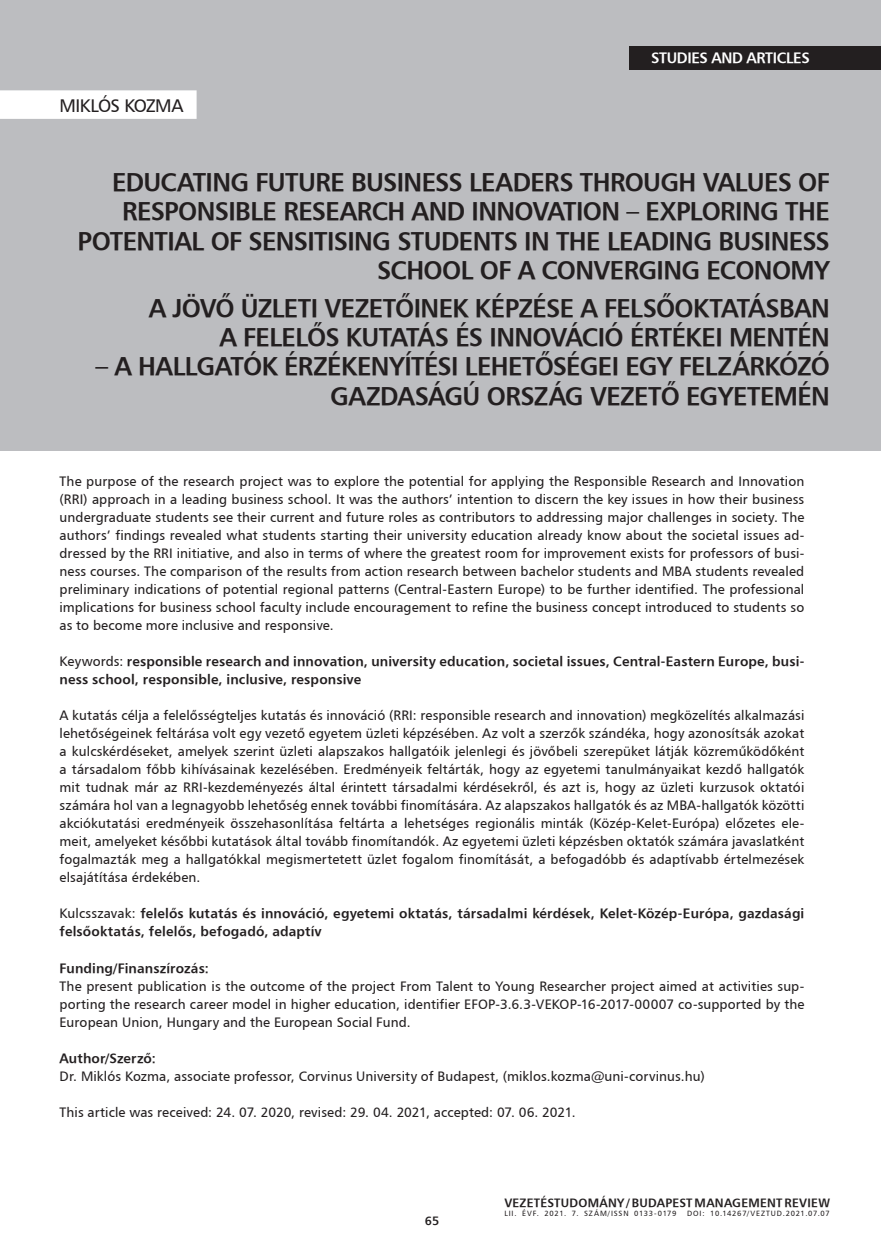
<style>
.page{position:relative;width:881px;height:1255px;background:#fff}
.page>*{position:absolute;margin:0;border:0;box-sizing:border-box;transform-origin:0 0}
.kenyérszöveg_opcioná{font:25.5px/29.4px "H Humanist 777 BT Bold";letter-spacing:-.025em;color:#231f20;text-align:right}
.kenyérszöveg_opcioná-2{font:18px "H Humanist 777 BT";letter-spacing:-.035em;color:#231f20}
.t1{font:15px "H Humanist 777 BT Bold";letter-spacing:-.025em;color:#fff}
.Kezdő_oldal_bevezető{font:13.5px/18px "H Humanist 777 BT";letter-spacing:.005em;color:#231f20;text-align:justify}
.Kezdő_oldal_bevezető-2{font:13.5px/18px "H Humanist 777 BT Bold";letter-spacing:.01em;color:#231f20}
.t2{font:12px "H Humanist 777 BT Bold";letter-spacing:.02em;color:#231f20}
.t3{font:7.5px "H Humanist 777 BT";letter-spacing:.105em;color:#231f20}
.s1{font-family:"H Humanist 777 BT"}
</style>
<div class="page">
<div style="left:0;top:0;width:880px;height:450px;background:#bcbdc0"></div>
<div style="left:629px;top:46px;width:251px;height:23px;background:#231f20"></div>
<div style="left:0;top:90px;width:196px;height:29px;background:#fff"></div>
<p class="kenyérszöveg_opcioná-2" style="left:60px;top:94px;width:125px">MIKLÓS KOZMA</p>
<p class="t1" style="left:651px;top:49px;width:160px">STUDIES AND ARTICLES</p>
<p class="kenyérszöveg_opcioná" style="left:78px;top:167px;width:753px">EDUCATING FUTURE BUSINESS LEADERS THROUGH VALUES OF RESPONSIBLE RESEARCH AND INNOVATION – EXPLORING THE POTENTIAL OF SENSITISING STUDENTS IN THE LEADING BUSINESS SCHOOL OF A CONVERGING ECONOMY</p>
<p class="kenyérszöveg_opcioná" style="left:149px;top:292px;width:682px">A JÖVŐ ÜZLETI VEZETŐINEK KÉPZÉSE A FELSŐOKTATÁSBAN<br>A FELELŐS KUTATÁS ÉS INNOVÁCIÓ ÉRTÉKEI MENTÉN</p>
<p class="kenyérszöveg_opcioná" style="left:95px;top:351px;width:735px">– A HALLGATÓK ÉRZÉKENYÍTÉSI LEHETŐSÉGEI EGY FELZÁRKÓZÓ<br>GAZDASÁGÚ ORSZÁG VEZETŐ EGYETEMÉN</p>
<p class="Kezdő_oldal_bevezető" style="left:60px;top:472px;width:746px">The purpose of the research project was to explore the potential for applying the Responsible Research and Innovation (RRI) approach in a leading business school. It was the authors’ intention to discern the key issues in how their business undergraduate students see their current and future roles as contributors to addressing major challenges in society. The authors’ findings revealed what students starting their university education already know about the societal issues ad&shy;dressed by the RRI initiative, and also in terms of where the greatest room for improvement exists for professors of busi&shy;ness courses. The comparison of the results from action research between bachelor students and MBA students revealed preliminary indications of potential regional patterns (Central-Eastern Europe) to be further identified. The professional implications for business school faculty include encouragement to refine the business concept introduced to students so as to become more inclusive and responsive.</p>
<p class="Kezdő_oldal_bevezető-2" style="left:60px;top:652px;width:746px"><span class="s1">Keywords:</span> responsible research and innovation, university education, societal issues, Central-Eastern Europe, busi&shy;ness school, responsible, inclusive, responsive</p>
<p class="Kezdő_oldal_bevezető" style="left:60px;top:706px;width:746px">A kutatás célja a felelősségteljes kutatás és innováció (RRI: responsible research and innovation) megközelítés alkalmazási lehetőségeinek feltárása volt egy vezető egyetem üzleti képzésében. Az volt a szerzők szándéka, hogy azonosítsák azokat a kulcskérdéseket, amelyek szerint üzleti alapszakos hallgatóik jelenlegi és jövőbeli szerepüket látják közreműködőként a társadalom főbb kihívásainak kezelésében. Eredményeik feltárták, hogy az egyetemi tanulmányaikat kezdő hallgatók mit tudnak már az RRI-kezdeményezés által érintett társadalmi kérdésekről, és azt is, hogy az üzleti kurzusok oktatói számára hol van a legnagyobb lehetőség ennek további finomítására. Az alapszakos hallgatók és az MBA-hallgatók közötti akciókutatási eredményeik összehasonlítása feltárta a lehetséges regionális minták (Közép-Kelet-Európa) előzetes ele&shy;meit, amelyeket későbbi kutatások által tovább finomítandók. Az egyetemi üzleti képzésben oktatók számára javaslatként fogalmazták meg a hallgatókkal megismertetett üzlet fogalom finomítását, a befogadóbb és adaptívabb értelmezések elsajátítása érdekében.</p>
<p class="Kezdő_oldal_bevezető-2" style="left:60px;top:904px;width:746px"><span class="s1">Kulcsszavak:</span> felelős kutatás és innováció, egyetemi oktatás, társadalmi kérdések, Kelet-Közép-Európa, gazdasági felsőoktatás, felelős, befogadó, adaptív</p>
<p class="Kezdő_oldal_bevezető-2" style="left:60px;top:958px;width:151px">Funding/Finanszírozás:</p>
<p class="Kezdő_oldal_bevezető" style="left:60px;top:976px;width:746px">The present publication is the outcome of the project From Talent to Young Researcher project aimed at activities sup&shy;porting the research career model in higher education, identifier EFOP-3.6.3-VEKOP-16-2017-00007 co-supported by the European Union, Hungary and the European Social Fund.</p>
<p class="Kezdő_oldal_bevezető-2" style="left:60px;top:1048px;width:98px">Author/Szerző:</p>
<p class="Kezdő_oldal_bevezető" style="left:60px;top:1066px;width:646px">Dr. Miklós Kozma, associate professor, Corvinus University of Budapest, (miklos.kozma@uni-corvinus.hu)</p>
<p class="Kezdő_oldal_bevezető" style="left:60px;top:1102px;width:517px">This article was received: 24. 07. 2020, revised: 29. 04. 2021, accepted: 07. 06. 2021.</p>
<p class="t2" style="left:424px;top:1212px;width:16px">65</p>
<p class="t2" style="left:504px;top:1194px;width:327px">VEZETÉSTUDOMÁNY / BUDAPEST MANAGEMENT REVIEW</p>
<p class="t3" style="left:504px;top:1208px;width:174px">LII. ÉVF. 2021. 7. SZÁM/ISSN 0133-0179</p>
<p class="t3" style="left:687px;top:1208px;width:144px">DOI: 10.14267/VEZTUD.2021.07.07</p>
</div>
